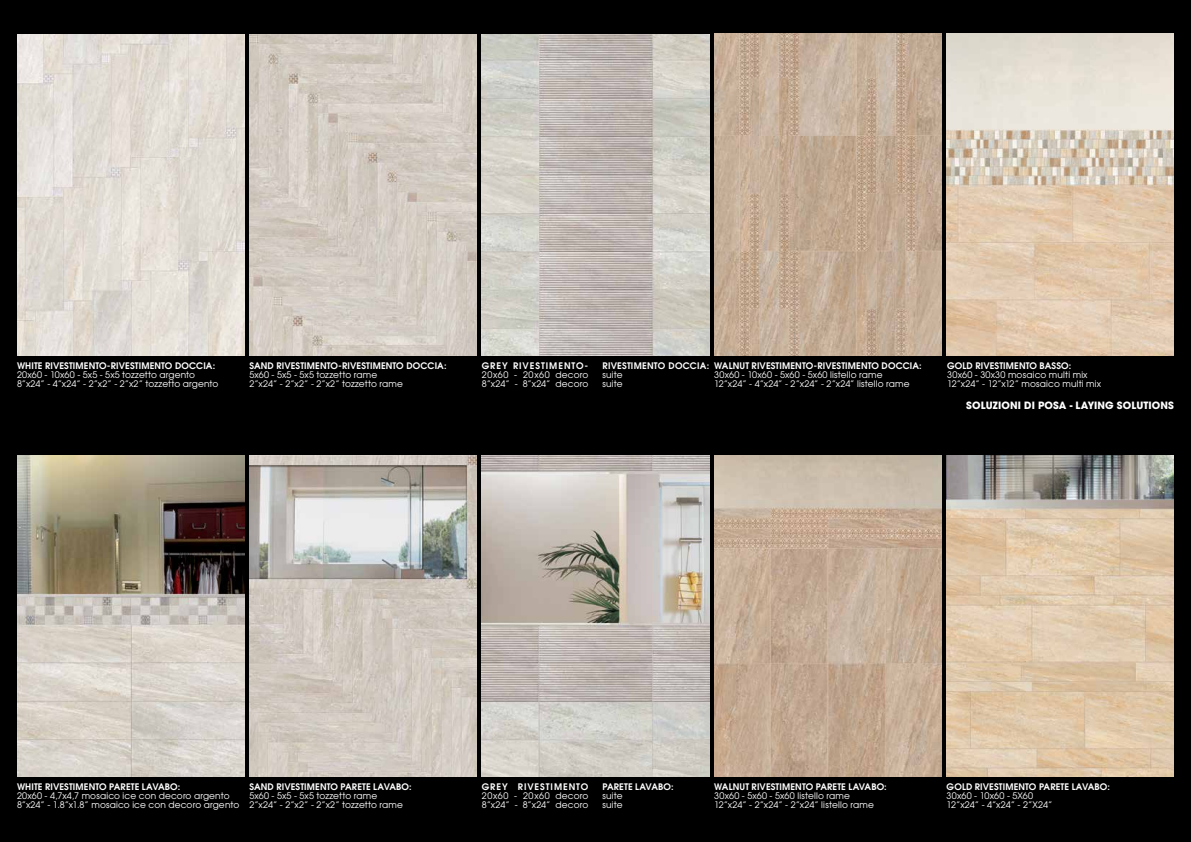
<style>
.page{position:relative;width:1191px;height:842px;background:#fff}
.page>*{position:absolute;margin:0;border:0;box-sizing:border-box;transform-origin:0 0}
.t1{font:700 10px "Avant Garde";letter-spacing:.015em;color:#fff}
.t2{font:9px/9px "Avant Garde";letter-spacing:.015em;color:#fff}
.t3{font:600 9px "Avant Garde";letter-spacing:.015em;color:#fff}
.t4{font:600 9px "Avant Garde";letter-spacing:.105em;color:#fff}
</style>
<div class="page">
<div style="left:0;top:0;width:595px;height:842px;background:#000"></div>
<div style="left:595px;top:0;width:596px;height:842px;background:#000"></div>
<img style="left:17px;top:34px;width:227px;height:321px">
<img style="left:249px;top:34px;width:228px;height:321px">
<img style="left:946px;top:34px;width:228px;height:321px">
<img style="left:714px;top:34px;width:227px;height:321px">
<img style="left:249px;top:455px;width:227px;height:322px">
<img style="left:17px;top:455px;width:227px;height:322px">
<img style="left:946px;top:455px;width:228px;height:322px">
<img style="left:714px;top:455px;width:227px;height:322px">
<img style="left:482px;top:34px;width:227px;height:321px">
<img style="left:482px;top:455px;width:227px;height:322px">
<p class="t3" style="left:17px;top:359px;width:200px">WHITE RIVESTIMENTO-RIVESTIMENTO DOCCIA:</p>
<p class="t2" style="left:17px;top:370px;width:203px">20x60 - 10x60 - 5x5 - 5x5 tozzetto argento<br>8”x24” - 4”x24” - 2”x2” - 2”x2” tozzetto argento</p>
<p class="t3" style="left:249px;top:359px;width:199px">SAND RIVESTIMENTO-RIVESTIMENTO DOCCIA:</p>
<p class="t2" style="left:249px;top:370px;width:155px">5x60 - 5x5 - 5x5 tozzetto rame<br>2”x24” - 2”x2” - 2”x2” tozzetto rame</p>
<p class="t4" style="left:482px;top:359px;width:108px">GREY RIVESTIMENTO-</p>
<p class="t2" style="left:482px;top:370px;width:108px">20x60 - 20x60 decoro<br>8”x24” - 8”x24” decoro</p>
<p class="t3" style="left:602px;top:359px;width:108px">RIVESTIMENTO DOCCIA:</p>
<p class="t2" style="left:602px;top:370px;width:22px">suite suite</p>
<p class="t3" style="left:714px;top:359px;width:209px">WALNUT RIVESTIMENTO-RIVESTIMENTO DOCCIA:</p>
<p class="t2" style="left:714px;top:370px;width:197px">30x60 - 10x60 - 5x60 - 5x60 listello rame<br>12”x24” - 4”x24” - 2”x24” - 2”x24” listello rame</p>
<p class="t3" style="left:947px;top:359px;width:126px">GOLD RIVESTIMENTO BASSO:</p>
<p class="t2" style="left:947px;top:370px;width:155px">30x60 - 30x30 mosaico multi mix<br>12”x24” - 12”x12” mosaico multi mix</p>
<p class="t1" style="left:966px;top:399px;width:209px">SOLUZIONI DI POSA - LAYING SOLUTIONS</p>
<p class="t3" style="left:17px;top:781px;width:165px">WHITE RIVESTIMENTO PARETE LAVABO:</p>
<p class="t2" style="left:17px;top:791px;width:224px">20x60 - 4,7x4,7 mosaico ice con decoro argento<br>8”x24” - 1.8”x1.8” mosaico ice con decoro argento</p>
<p class="t3" style="left:249px;top:781px;width:164px">SAND RIVESTIMENTO PARETE LAVABO:</p>
<p class="t2" style="left:249px;top:791px;width:155px">5x60 - 5x5 - 5x5 tozzetto rame<br>2”x24” - 2”x2” - 2”x2” tozzetto rame</p>
<p class="t4" style="left:482px;top:781px;width:108px">GREY RIVESTIMENTO</p>
<p class="t2" style="left:482px;top:791px;width:108px">20x60 - 20x60 decoro<br>8”x24” - 8”x24” decoro</p>
<p class="t3" style="left:602px;top:781px;width:72px">PARETE LAVABO:</p>
<p class="t2" style="left:602px;top:791px;width:22px">suite suite</p>
<p class="t3" style="left:714px;top:781px;width:174px">WALNUT RIVESTIMENTO PARETE LAVABO:</p>
<p class="t2" style="left:714px;top:791px;width:161px">30x60 - 5x60 - 5x60 listello rame<br>12”x24” - 2”x24” - 2”x24” listello rame</p>
<p class="t3" style="left:946px;top:781px;width:165px">GOLD RIVESTIMENTO PARETE LAVABO:</p>
<p class="t2" style="left:946px;top:791px;width:107px">30x60 - 10x60 - 5X60<br>12”x24” - 4”x24” - 2”X24”</p>
</div>
